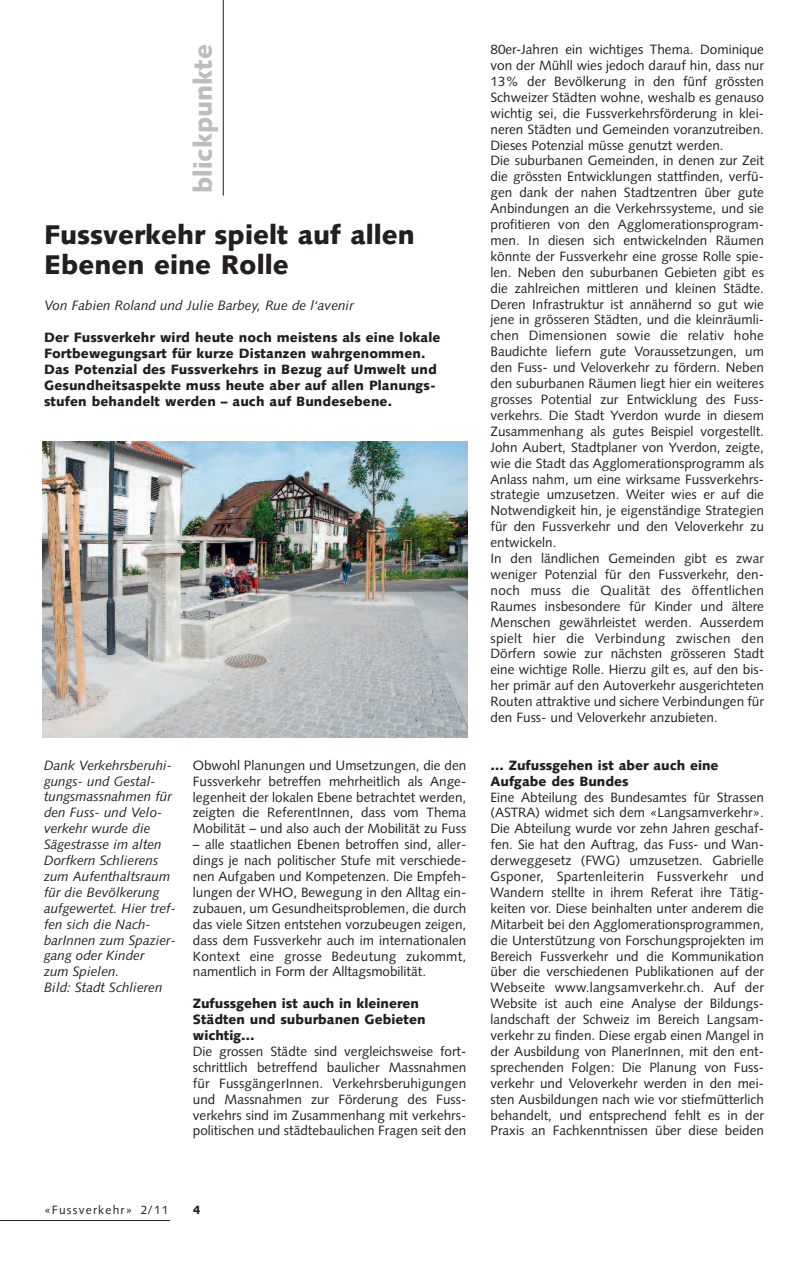
<style>
.page{position:relative;width:808px;height:1263px;background:#fff}
.page>*{position:absolute;margin:0;border:0;box-sizing:border-box;transform-origin:0 0}
.t1{font:900 27px/30px "Syntax";color:#231f20}
.t2{font:900 25.5px "Syntax";color:#bcbdc0}
.t3{font:13.5px/15.9px "Syntax";color:#231f20;text-align:justify}
.t4{font:900 13.5px/15.9px "Syntax";letter-spacing:.005em;color:#231f20}
.t5{font:italic 13.5px/15.9px "Syntax";color:#231f20}
.t6{font:12px "Syntax";letter-spacing:.1em;color:#231f20}
.t7{font:900 12px "Syntax";color:#231f20}
</style>
<div class="page">
<hr style="left:0;top:1220px;width:170px;height:1px;background:#231f20">
<hr style="left:223px;top:0;width:1px;height:196px;background:#231f20">
<img style="left:43px;top:441px;width:425px;height:296px">
<h2 class="t2" style="left:193px;top:193px;width:151px;rotate:-90deg">blickpunkte</h2>
<p class="t3" style="left:490px;top:43px;width:275px;text-align:left">80er-Jahren ein wichtiges Thema. Dominique von der Mühll wies jedoch darauf hin, dass nur 13% der Bevölkerung in den fünf grössten Schweizer Städten wohne, weshalb es genauso wichtig sei, die Fussverkehrsförderung in klei&shy;neren Städten und Gemeinden voranzutreiben.<br>Dieses Potenzial müsse genutzt werden.<br>Die suburbanen Gemeinden, in denen zur Zeit die grössten Entwicklungen stattfinden, verfü&shy;gen dank der nahen Stadtzentren über gute Anbindungen an die Verkehrssysteme, und sie profitieren von den Agglomerationsprogram&shy;men. In diesen sich entwickelnden Räumen könnte der Fussverkehr eine grosse Rolle spie&shy;len. Neben den suburbanen Gebieten gibt es die zahlreichen mittleren und kleinen Städte.<br>Deren Infrastruktur ist annähernd so gut wie jene in grösseren Städten, und die kleinräumli&shy;chen Dimensionen sowie die relativ hohe Baudichte liefern gute Voraussetzungen, um den Fuss- und Veloverkehr zu fördern. Neben den suburbanen Räumen liegt hier ein weiteres grosses Potential zur Entwicklung des Fuss&shy;verkehrs. Die Stadt Yverdon wurde in diesem Zusammenhang als gutes Beispiel vorgestellt.<br>John Aubert, Stadtplaner von Yverdon, zeigte, wie die Stadt das Agglomerationsprogramm als Anlass nahm, um eine wirksame Fussverkehrs&shy;strategie umzusetzen. Weiter wies er auf die Notwendigkeit hin, je eigenständige Strategien für den Fussverkehr und den Veloverkehr zu entwickeln.<br>In den ländlichen Gemeinden gibt es zwar weniger Potenzial für den Fussverkehr, den&shy;noch muss die Qualität des öffentlichen Raumes insbesondere für Kinder und ältere Menschen gewährleistet werden. Ausserdem spielt hier die Verbindung zwischen den Dörfern sowie zur nächsten grösseren Stadt eine wichtige Rolle. Hierzu gilt es, auf den bis&shy;her primär auf den Autoverkehr ausgerichteten Routen attraktive und sichere Verbindungen für den Fuss- und Veloverkehr anzubieten.</p>
<p class="t4" style="left:490px;top:758px;width:230px">… Zufussgehen ist aber auch eine<br>Aufgabe des Bundes</p>
<p class="t3" style="left:490px;top:790px;width:275px">Eine Abteilung des Bundesamtes für Strassen (ASTRA) widmet sich dem «Langsamverkehr».<br>Die Abteilung wurde vor zehn Jahren geschaf&shy;fen. Sie hat den Auftrag, das Fuss- und Wan&shy;derweggesetz (FWG) umzusetzen. Gabrielle Gsponer, Spartenleiterin Fussverkehr und Wandern stellte in ihrem Referat ihre Tätig&shy;keiten vor. Diese beinhalten unter anderem die Mitarbeit bei den Agglomerationsprogrammen, die Unterstützung von Forschungsprojekten im Bereich Fussverkehr und die Kommunikation über die verschiedenen Publikationen auf der Webseite www.langsamverkehr.ch. Auf der Website ist auch eine Analyse der Bildungs&shy;landschaft der Schweiz im Bereich Langsam&shy;verkehr zu finden. Diese ergab einen Mangel in der Ausbildung von PlanerInnen, mit den ent&shy;sprechenden Folgen: Die Planung von Fuss&shy;verkehr und Veloverkehr werden in den mei&shy;sten Ausbildungen nach wie vor stiefmütterlich behandelt, und entsprechend fehlt es in der Praxis an Fachkenntnissen über diese beiden</p>
<h1 class="t1" style="left:44px;top:222px;width:372px">Fussverkehr spielt auf allen<br>Ebenen eine Rolle</h1>
<p class="t5" style="left:44px;top:299px;width:311px">Von Fabien Roland und Julie Barbey, Rue de l‘avenir</p>
<p class="t4" style="left:44px;top:331px;width:398px">Der Fussverkehr wird heute noch meistens als eine lokale Fortbewegungsart für kurze Distanzen wahrgenommen.<br>Das Potenzial des Fussverkehrs in Bezug auf Umwelt und Gesundheitsaspekte muss heute aber auf allen Planungs&shy;stufen behandelt werden – auch auf Bundesebene.</p>
<p class="t5" style="left:44px;top:758px;width:134px">Dank Verkehrsberuhi&shy;gungs- und Gestal&shy;tungsmassnahmen für den Fuss- und Velo&shy;verkehr wurde die<br>Sägestrasse im alten<br>Dorfkern Schlierens zum Aufenthaltsraum für die Bevölkerung aufgewertet. Hier tref&shy;fen sich die Nach&shy;barInnen zum Spazier&shy;gang oder Kinder<br>zum Spielen.<br>Bild: Stadt Schlieren</p>
<p class="t3" style="left:193px;top:758px;width:275px">Obwohl Planungen und Umsetzungen, die den Fussverkehr betreffen mehrheitlich als Ange&shy;legenheit der lokalen Ebene betrachtet werden, zeigten die ReferentInnen, dass vom Thema Mobilität – und also auch der Mobilität zu Fuss</p>
<p class="t3" style="left:193px;top:838px;width:275px">– alle staatlichen Ebenen betroffen sind, aller&shy;dings je nach politischer Stufe mit verschiede&shy;nen Aufgaben und Kompetenzen. Die Empfeh&shy;lungen der WHO, Bewegung in den Alltag ein&shy;zubauen, um Gesundheitsproblemen, die durch das viele Sitzen entstehen vorzubeugen zeigen, dass dem Fussverkehr auch im internationalen Kontext eine grosse Bedeutung zukommt, namentlich in Form der Alltagsmobilität.</p>
<p class="t4" style="left:193px;top:997px;width:234px">Zufussgehen ist auch in kleineren<br>Städten und suburbanen Gebieten wichtig…</p>
<p class="t3" style="left:193px;top:1044px;width:275px">Die grossen Städte sind vergleichsweise fort&shy;schrittlich betreffend baulicher Massnahmen für FussgängerInnen. Verkehrsberuhigungen und Massnahmen zur Förderung des Fuss&shy;verkehrs sind im Zusammenhang mit verkehrs&shy;politischen und städtebaulichen Fragen seit den</p>
<p class="t6" style="left:44px;top:1205px;width:126px">«Fussverkehr» 2/11</p>
<p class="t7" style="left:193px;top:1205px;width:9px">4</p>
</div>
